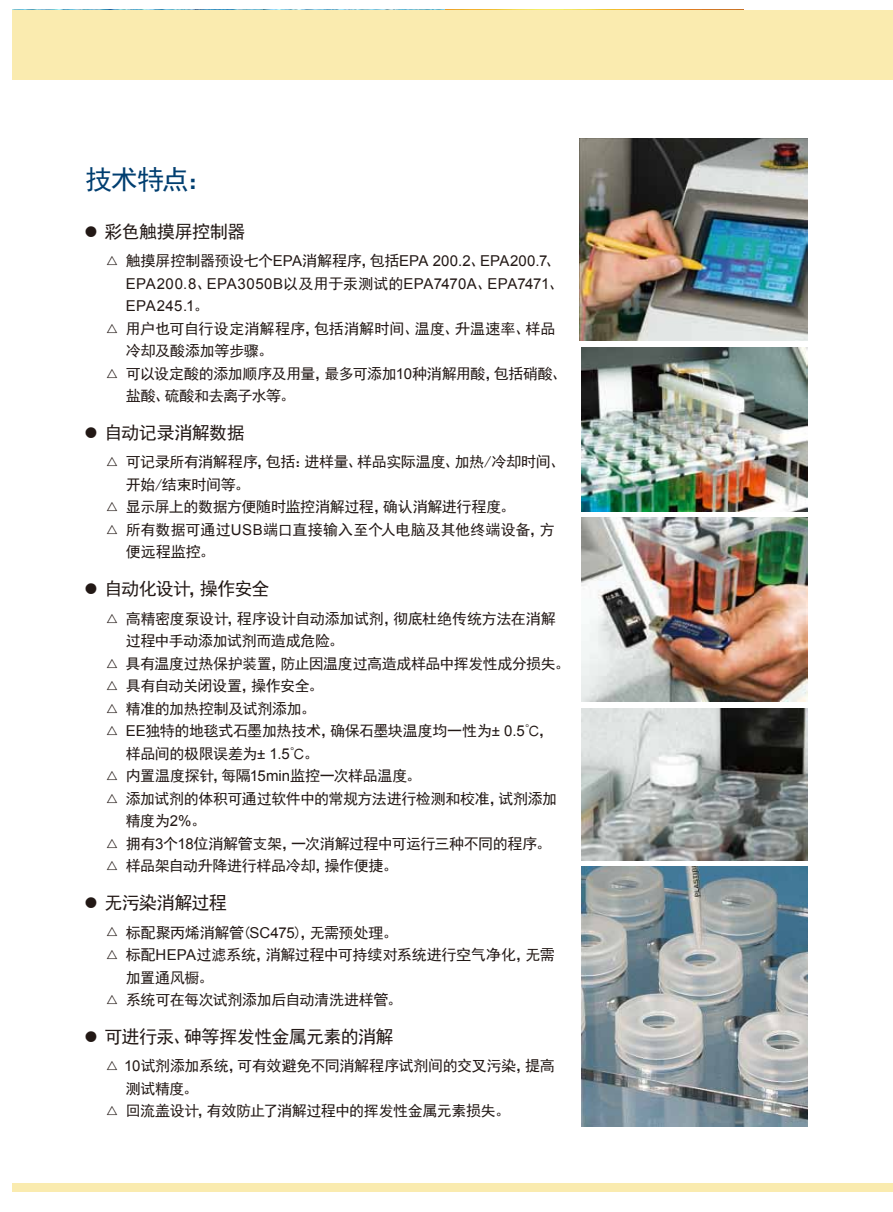
<style>
.page{position:relative;width:893px;height:1212px;background:#fff}
.page>*{position:absolute;margin:0;border:0;box-sizing:border-box;transform-origin:0 0}
.t1{font:27px "Sim Hei";color:#003e70}
.t2{font:18px "Sim Hei";letter-spacing:-.03em;color:#221815}
.t3{font:15px "Sim Hei";letter-spacing:-.025em;color:#221815}
.t4{font:15px/22.5px "Arial";letter-spacing:.02em;color:#221815}
.t5{font:15px "Sim Hei";letter-spacing:.005em;color:#221815}
.t6{font:15px "Sim Hei";color:#221815}
.s1{font-size:12px}
.s2{font-family:"Arial"}
.s3{font-family:"Sim Hei"}
</style>
<div class="page">
<div style="left:12px;top:1183px;width:881px;height:9px;background:#faebaf"></div>
<div style="left:12px;top:10px;width:881px;height:70px;background:#faebaf"></div>
<img style="left:580px;top:138px;width:228px;height:202px">
<img style="left:581px;top:348px;width:227px;height:163px">
<img style="left:581px;top:518px;width:227px;height:184px">
<img style="left:581px;top:709px;width:227px;height:151px">
<img style="left:581px;top:866px;width:227px;height:261px">
<h1 class="t1" style="left:85px;top:166px;width:130px">技术特点：</h1>
<p class="t2" style="left:85px;top:222px;width:162px"><span class="s1">●</span> 彩色触摸屏控制器</p>
<p class="t3" style="left:106px;top:253px;width:455px"><span class="s1">△</span> 触摸屏控制器预设七个<span class="s2">EPA</span>消解程序，包括<span class="s2">EPA 200.2</span>、<span class="s2">EPA200.7</span>、</p>
<p class="t4" style="left:126px;top:272px;width:439px">EPA200.8<span class="s3">、</span>EPA3050B<span class="s3">以及用于汞测试的</span>EPA7470A<span class="s3">、</span>EPA7471<span class="s3">、<br></span>EPA245.1<span class="s3">。</span></p>
<p class="t5" style="left:106px;top:321px;width:451px"><span class="s1">△</span> 用户也可自行设定消解程序，包括消解时间、温度、升温速率、样品</p>
<p class="t3" style="left:126px;top:343px;width:149px">冷却及酸添加等步骤。</p>
<p class="t3" style="left:106px;top:366px;width:462px"><span class="s1">△</span> 可以设定酸的添加顺序及用量，最多可添加<span class="s2">10</span>种消解用酸，包括硝酸、</p>
<p class="t3" style="left:126px;top:388px;width:171px">盐酸、硫酸和去离子水等。</p>
<p class="t2" style="left:85px;top:423px;width:161px"><span class="s1">●</span> 自动记录消解数据</p>
<p class="t3" style="left:106px;top:454px;width:460px"><span class="s1">△</span> 可记录所有消解程序，包括：进样量、样品实际温度、加热/冷却时间、</p>
<p class="t3" style="left:126px;top:477px;width:125px">开始/结束时间等。</p>
<p class="t3" style="left:106px;top:499px;width:410px"><span class="s1">△</span> 显示屏上的数据方便随时监控消解过程，确认消解进行程度。</p>
<p class="t6" style="left:106px;top:522px;width:450px"><span class="s1">△</span> 所有数据可通过<span class="s2">USB</span>端口直接输入至个人电脑及其他终端设备，方</p>
<p class="t3" style="left:126px;top:544px;width:91px">便远程监控。</p>
<p class="t2" style="left:85px;top:580px;width:186px"><span class="s1">●</span> 自动化设计，操作安全</p>
<p class="t3" style="left:106px;top:611px;width:451px"><span class="s1">△</span> 高精密度泵设计，程序设计自动添加试剂，彻底杜绝传统方法在消解</p>
<p class="t3" style="left:126px;top:633px;width:220px">过程中手动添加试剂而造成危险。</p>
<p class="t3" style="left:106px;top:656px;width:465px"><span class="s1">△</span> 具有温度过热保护装置，防止因温度过高造成样品中挥发性成分损失。</p>
<p class="t3" style="left:106px;top:678px;width:219px"><span class="s1">△</span> 具有自动关闭设置，操作安全。</p>
<p class="t3" style="left:106px;top:701px;width:211px"><span class="s1">△</span> 精准的加热控制及试剂添加。</p>
<p class="t3" style="left:106px;top:723px;width:449px"><span class="s1">△</span> <span class="s2">EE</span>独特的地毯式石墨加热技术，确保石墨块温度均一性为<span class="s2">± 0.5</span>℃，</p>
<p class="t3" style="left:126px;top:746px;width:194px">样品间的极限误差为<span class="s2">± 1.5</span>℃。</p>
<p class="t3" style="left:106px;top:768px;width:316px"><span class="s1">△</span> 内置温度探针，每隔<span class="s2">15min</span>监控一次样品温度。</p>
<p class="t3" style="left:106px;top:791px;width:452px"><span class="s1">△</span> 添加试剂的体积可通过软件中的常规方法进行检测和校准，试剂添加</p>
<p class="t3" style="left:126px;top:813px;width:82px">精度为<span class="s2">2%</span>。</p>
<p class="t3" style="left:106px;top:836px;width:446px"><span class="s1">△</span> 拥有<span class="s2">3</span>个<span class="s2">18</span>位消解管支架，一次消解过程中可运行三种不同的程序。</p>
<p class="t3" style="left:106px;top:858px;width:293px"><span class="s1">△</span> 样品架自动升降进行样品冷却，操作便捷。</p>
<p class="t2" style="left:85px;top:894px;width:143px"><span class="s1">●</span> 无污染消解过程</p>
<p class="t3" style="left:106px;top:925px;width:293px"><span class="s1">△</span> 标配聚丙烯消解管(<span class="s2">SC475</span>)，无需预处理。</p>
<p class="t3" style="left:106px;top:947px;width:450px"><span class="s1">△</span> 标配<span class="s2">HEPA</span>过滤系统，消解过程中可持续对系统进行空气净化，无需</p>
<p class="t3" style="left:126px;top:970px;width:89px">加置通风橱。</p>
<p class="t3" style="left:106px;top:992px;width:297px"><span class="s1">△</span> 系统可在每次试剂添加后自动清洗进样管。</p>
<p class="t2" style="left:85px;top:1027px;width:310px"><span class="s1">●</span> 可进行汞、砷等挥发性金属元素的消解</p>
<p class="t3" style="left:106px;top:1058px;width:450px"><span class="s1">△</span> <span class="s2">10</span>试剂添加系统，可有效避免不同消解程序试剂间的交叉污染，提高</p>
<p class="t3" style="left:126px;top:1081px;width:74px">测试精度。</p>
<p class="t3" style="left:106px;top:1103px;width:405px"><span class="s1">△</span> 回流盖设计，有效防止了消解过程中的挥发性金属元素损失。</p>
</div>
